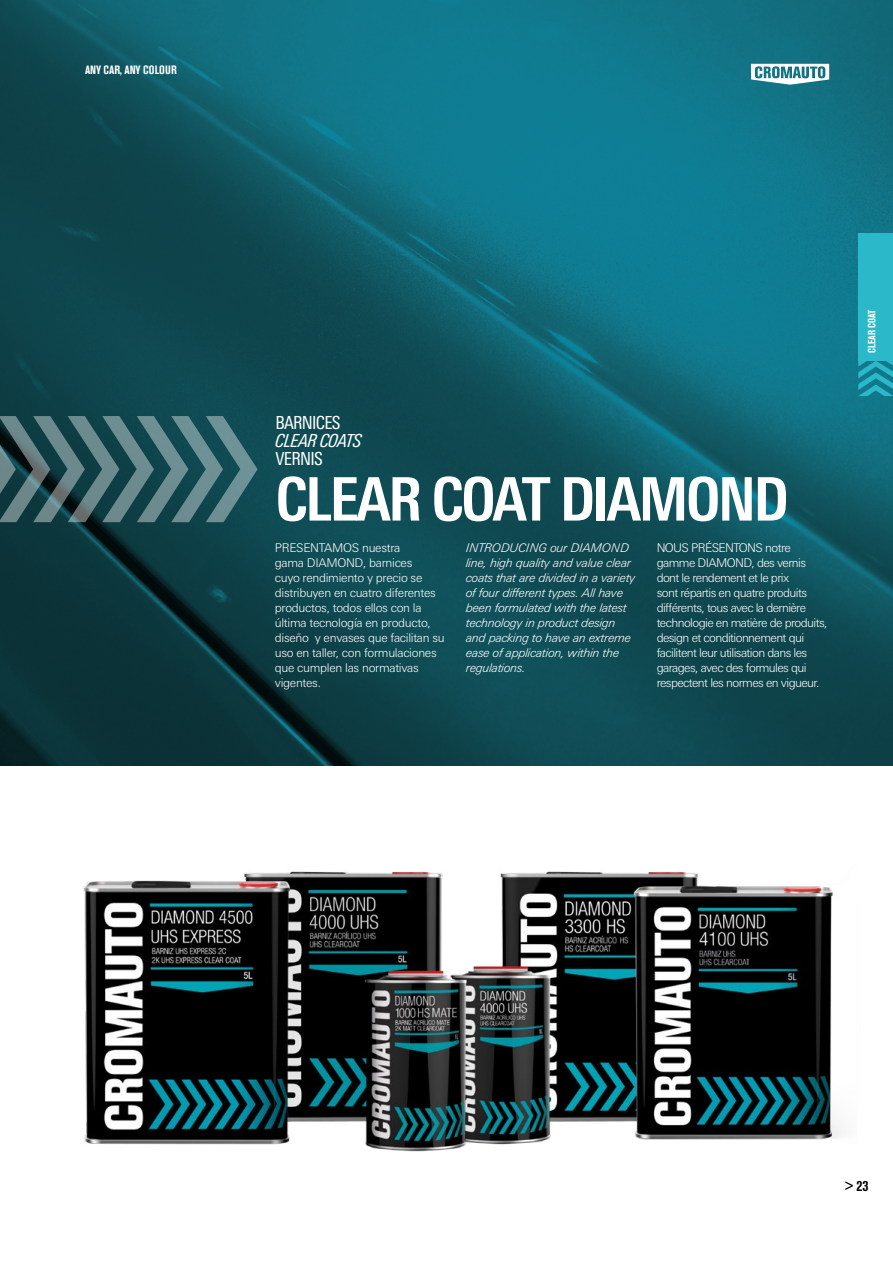
<style>
.page{position:relative;width:893px;height:1263px;background:#fff}
.page>*{position:absolute;margin:0;border:0;box-sizing:border-box;transform-origin:0 0}
.t1{font:700 condensed 60px "Linotype Univers";letter-spacing:-.04em;color:#fff}
.t2{font:condensed 18px "Linotype Univers";letter-spacing:-.04em;color:#fff}
.t3{font:italic condensed 18px "Linotype Univers";letter-spacing:-.04em;color:#fff}
.t4{font:700 condensed 15px "Akzidenz Grotesk BE";color:#000}
.t5{font:300 12px/15px "Linotype Univers Basic";letter-spacing:-.05em;color:#fff}
.t6{font:300 12px/15px "Linotype Univers Basic";letter-spacing:-.025em;color:#fff}
.t7{font:italic 300 12px/15px "Linotype Univers Basic";letter-spacing:-.01em;color:#fff}
.t8{font:700 condensed 12px "Akzidenz Grotesk BE";color:#fff}
.t9{font:700 condensed 10.5px "Akzidenz Grotesk BE";color:#fff}
</style>
<div class="page">
<img style="left:0;top:0;width:893px;height:765px">
<svg style="left:0;top:416px;width:258px;height:106px;background:#3b6369"></svg>
<svg style="left:858px;top:361px;width:35px;height:35px"></svg>
<img style="left:83px;top:871px;width:759px;height:281px">
<svg style="left:751px;top:64px;width:78px;height:21px"></svg>
<div style="left:858px;top:233px;width:35px;height:128px;background:#2bb8c9"></div>
<p class="t8" style="left:85px;top:63px;width:93px">ANY CAR, ANY COLOUR</p>
<h2 class="t2" style="left:276px;top:412px;width:67px">BARNICES</h2>
<h2 class="t3" style="left:276px;top:430px;width:88px">CLEAR COATS</h2>
<h2 class="t2" style="left:276px;top:448px;width:49px">VERNIS</h2>
<h1 class="t1" style="left:276px;top:464px;width:515px">CLEAR COAT DIAMOND</h1>
<p class="t6" style="left:275px;top:540px;width:172px">PRESENTAMOS nuestra<br>gama DIAMOND, barnices<br>cuyo rendimiento y precio se distribuyen en cuatro diferentes productos, todos ellos con la última tecnología en producto, diseño y envases que facilitan su uso en taller, con formulaciones que cumplen las normativas vigentes.</p>
<p class="t5" style="left:657px;top:540px;width:172px">NOUS PRÉSENTONS notre gamme DIAMOND, des vernis dont le rendement et le prix<br>sont répartis en quatre produits différents, tous avec la dernière technologie en matière de produits, design et conditionnement qui facilitent leur utilisation dans les garages, avec des formules qui respectent les normes en vigueur.</p>
<p class="t7" style="left:466px;top:540px;width:171px">INTRODUCING our DIAMOND line, high quality and value clear coats that are divided in a variety of four different types. All have been formulated with the latest technology in product design and packing to have an extreme ease of application, within the regulations.</p>
<p class="t9" style="left:866px;top:353px;width:45px;rotate:-90deg">CLEAR COAT</p>
<p class="t4" style="left:845px;top:1177px;width:25px">&gt; 23</p>
</div>
